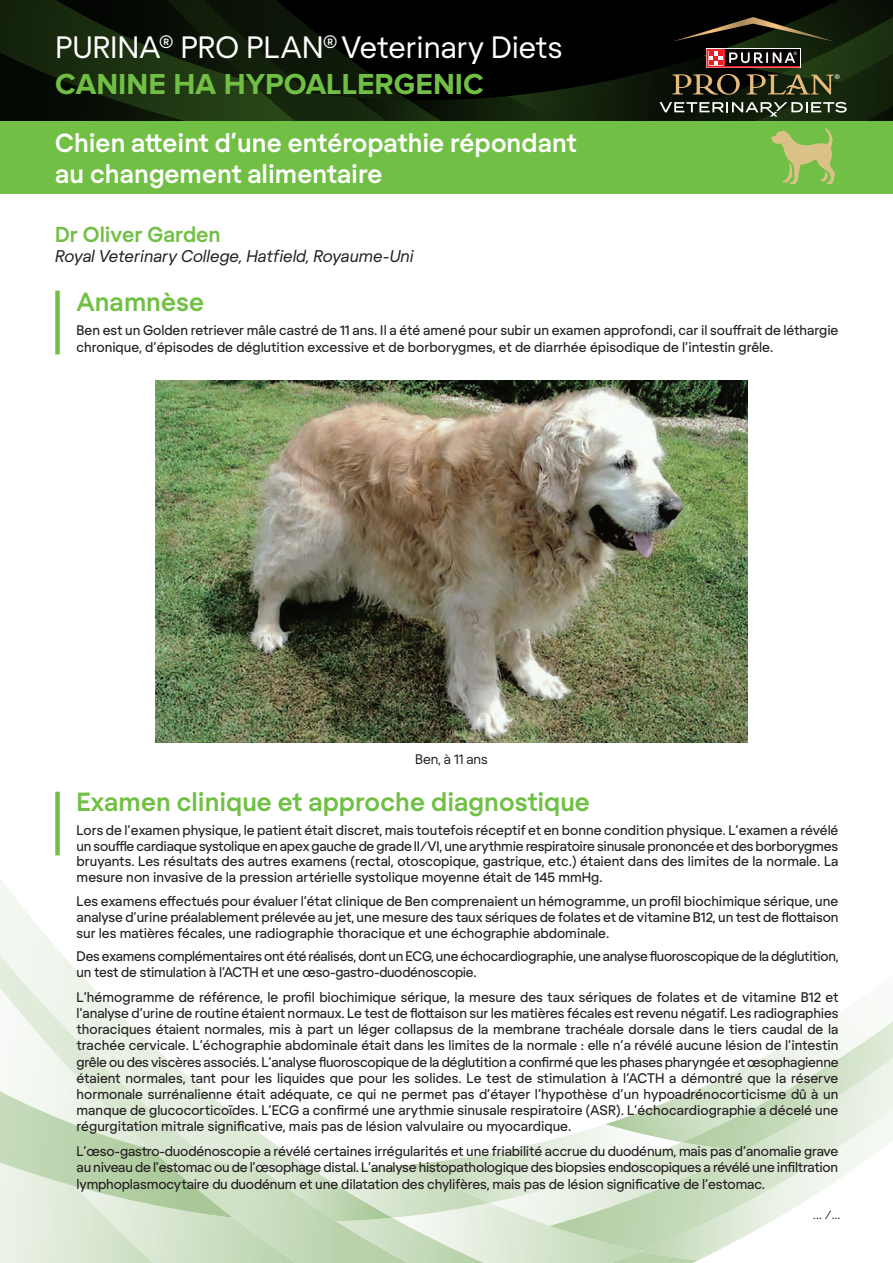
<style>
.page{position:relative;width:893px;height:1263px;background:#fff}
.page>*{position:absolute;margin:0;border:0;box-sizing:border-box;transform-origin:0 0}
.Body_Copy_10pt_Black{font:30px/36px "Regola Pro";color:#fff}
.Body_Copy_10pt_Black-2{font:700 25.5px/30.6px "Regola Pro";color:#fff}
.SUBHEAD_COLOUR{font:700 25.5px "Regola Pro";color:#71bf44}
.t1{font:700 21px "Regola Pro";color:#71bf44}
.t2{font:italic 16.5px "Regola Pro";color:#231f20}
.Body_Copy_10pt_Black-3{font:13.5px/16.2px "Regola Pro";letter-spacing:-.01em;color:#231f20;text-align:justify}
.Body_Copy_10pt_Black-4{font:13.5px "Regola Pro";letter-spacing:-.01em;color:#231f20}
.t3{font:12px "Regola Pro";color:#231f20}
.t4{font:500 6.3px "Helvetica Neue LT Std";color:#fff}
.s1{font-family:"Proxima Nova S";font-weight:700;color:#71bf44}
</style>
<div class="page">
<svg style="left:0;top:791px;width:110px;height:214px"></svg>
<svg style="left:0;top:1005px;width:893px;height:258px"></svg>
<div style="left:0;top:121px;width:893px;height:72px;background:#71bf44"></div>
<div style="left:55px;top:291px;width:5px;height:63px;background:#71bf44"></div>
<div style="left:55px;top:792px;width:5px;height:63px;background:#71bf44"></div>
<svg style="left:0;top:0;width:893px;height:121px;background:#12190b"></svg>
<svg style="left:771px;top:128px;width:64px;height:56px"></svg>
<img style="left:156px;top:381px;width:591px;height:361px">
<p class="Body_Copy_10pt_Black" style="left:55px;top:28px;width:509px">PURINA<sup>®</sup> PRO PLAN<sup>®</sup> Veterinary Diets<br><span class="s1">CANINE HA HYPOALLERGENIC</span></p>
<p class="Body_Copy_10pt_Black-2" style="left:55px;top:126px;width:523px">Chien atteint d’une entéropathie répondant au changement alimentaire</p>
<p class="t1" style="left:55px;top:220px;width:167px">Dr Oliver Garden</p>
<p class="t2" style="left:55px;top:245px;width:360px">Royal Veterinary College, Hatfield, Royaume-Uni</p>
<p class="t4" style="left:835px;top:73px;width:7px">®</p>
<p class="SUBHEAD_COLOUR" style="left:77px;top:284px;width:129px">Anamnèse</p>
<p class="Body_Copy_10pt_Black-3" style="left:77px;top:322px;width:763px">Ben est un Golden retriever mâle castré de 11 ans. Il a été amené pour subir un examen approfondi, car il souffrait de léthargie chronique, d’épisodes de déglutition excessive et de borborygmes, et de diarrhée épisodique de l’intestin grêle.</p>
<p class="Body_Copy_10pt_Black-4" style="left:415px;top:750px;width:74px">Ben, à 11 ans</p>
<p class="SUBHEAD_COLOUR" style="left:77px;top:783px;width:515px">Examen clinique et approche diagnostique</p>
<p class="Body_Copy_10pt_Black-3" style="left:77px;top:821px;width:763px;line-height:15.8px">Lors de l’examen physique, le patient était discret, mais toutefois réceptif et en bonne condition physique. L’examen a révélé un souffle cardiaque systolique en apex gauche de grade II/VI, une arythmie respiratoire sinusale prononcée et des borborygmes bruyants. Les résultats des autres examens (rectal, otoscopique, gastrique, etc.) étaient dans des limites de la normale. La mesure non invasive de la pression artérielle systolique moyenne était de 145 mmHg.</p>
<p class="Body_Copy_10pt_Black-3" style="left:77px;top:893px;width:763px">Les examens effectués pour évaluer l’état clinique de Ben comprenaient un hémogramme, un profil biochimique sérique, une analyse d’urine préalablement prélevée au jet, une mesure des taux sériques de folates et de vitamine B12, un test de flottaison sur les matières fécales, une radiographie thoracique et une échographie abdominale.</p>
<p class="Body_Copy_10pt_Black-3" style="left:77px;top:947px;width:763px">Des examens complémentaires ont été réalisés, dont un ECG, une échocardiographie, une analyse fluoroscopique de la déglutition, un test de stimulation à l’ACTH et une œso-gastro-duodénoscopie.</p>
<p class="Body_Copy_10pt_Black-3" style="left:77px;top:988px;width:764px">L’hémogramme de référence, le profil biochimique sérique, la mesure des taux sériques de folates et de vitamine B12 et l’analyse d’urine de routine étaient normaux. Le test de flottaison sur les matières fécales est revenu négatif. Les radiographies thoraciques étaient normales, mis à part un léger collapsus de la membrane trachéale dorsale dans le tiers caudal de la trachée cervicale. L’échographie abdominale était dans les limites de la normale : elle n’a révélé aucune lésion de l’intestin grêle ou des viscères associés. L’analyse fluoroscopique de la déglutition a confirmé que les phases pharyngée et œsophagienne étaient normales, tant pour les liquides que pour les solides. Le test de stimulation à l’ACTH a démontré que la réserve hormonale surrénalienne était adéquate, ce qui ne permet pas d’étayer l’hypothèse d’un hypoadrénocorticisme dû à un manque de glucocorticoïdes. L’ECG a confirmé une arythmie sinusale respiratoire (ASR). L’échocardiographie a décelé une régurgitation mitrale significative, mais pas de lésion valvulaire ou myocardique.</p>
<p class="Body_Copy_10pt_Black-3" style="left:77px;top:1142px;width:763px">L’œso-gastro-duodénoscopie a révélé certaines irrégularités et une friabilité accrue du duodénum, mais pas d’anomalie grave au niveau de l’estomac ou de l’œsophage distal. L’analyse histopathologique des biopsies endoscopiques a révélé une infiltration lymphoplasmocytaire du duodénum et une dilatation des chylifères, mais pas de lésion significative de l’estomac.</p>
<p class="t3" style="left:813px;top:1207px;width:29px">... /...</p>
</div>
